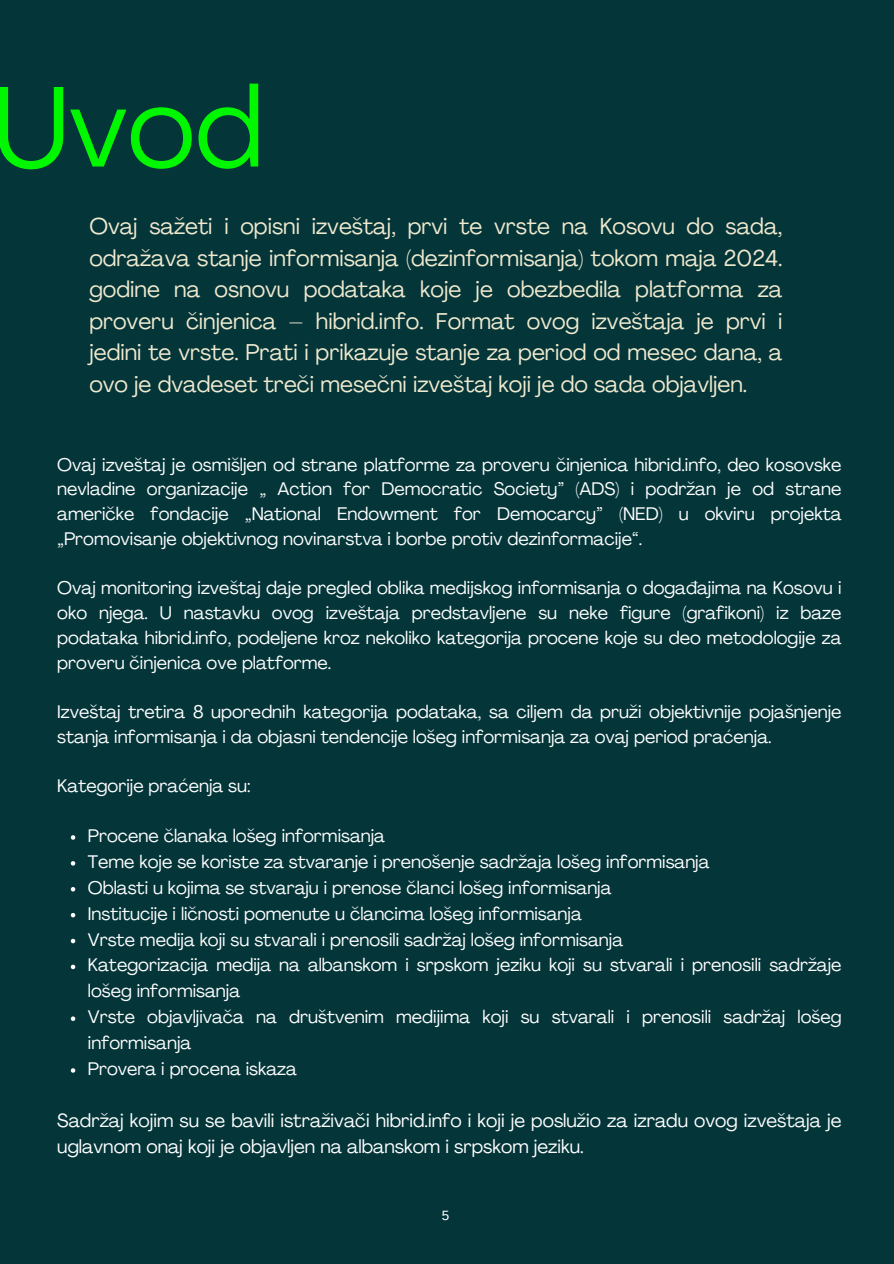
<style>
.page{position:relative;width:894px;height:1264px;background:#fff}
.page>*{position:absolute;margin:0;border:0;box-sizing:border-box;transform-origin:0 0}
.t1{font:112.8px "Agrandir";color:#00f700}
.t2{font:22.5px/31.5px "Agrandir";color:#efe9ce;text-align:justify}
.t3{font:18.75px/25.8px "Agrandir";color:#fff}
.t4{font:18px/24.8px "Agrandir";color:#fff}
.t5{font:13.5px "Arimo";color:#fff}
</style>
<div class="page">
<div style="left:0;top:0;width:893px;height:1263px;background:#043539"></div>
<svg style="left:71px;top:835px;width:4px;height:4px"></svg>
<svg style="left:71px;top:861px;width:4px;height:4px"></svg>
<svg style="left:71px;top:887px;width:4px;height:4px"></svg>
<svg style="left:71px;top:912px;width:4px;height:5px"></svg>
<svg style="left:71px;top:938px;width:4px;height:5px"></svg>
<svg style="left:71px;top:964px;width:4px;height:5px"></svg>
<svg style="left:71px;top:1016px;width:4px;height:4px"></svg>
<svg style="left:71px;top:1068px;width:4px;height:4px"></svg>
<p class="t1" style="left:-7px;top:82px;width:272px">Uvod</p>
<p class="t2" style="left:89px;top:213px;width:694px">Ovaj sažeti i opisni izveštaj, prvi te vrste na Kosovu do sada, odražava stanje informisanja (dezinformisanja) tokom maja 2024. godine na osnovu podataka koje je obezbedila platforma za proveru činjenica – hibrid.info. Format ovog izveštaja je prvi i jedini te vrste. Prati i prikazuje stanje za period od mesec dana, a ovo je dvadeset treči mesečni izveštaj koji je do sada objavljen.</p>
<h1 class="t4" style="left:57px;top:453px;width:785px;text-align:justify">Ovaj izveštaj je osmišljen od strane platforme za proveru činjenica hibrid.info, deo kosovske nevladine organizacije „ Action for Democratic Society” (ADS) i podržan je od strane američke fondacije „National Endowment for Democarcy” (NED) u okviru projekta „Promovisanje objektivnog novinarstva i borbe protiv dezinformacije“.</h1>
<h2 class="t4" style="left:57px;top:577px;width:785px;text-align:justify">Ovaj monitoring izveštaj daje pregled oblika medijskog informisanja o događajima na Kosovu i oko njega. U nastavku ovog izveštaja predstavljene su neke figure (grafikoni) iz baze podataka hibrid.info, podeljene kroz nekoliko kategorija procene koje su deo metodologije za proveru činjenica ove platforme.</h2>
<p class="t4" style="left:57px;top:701px;width:785px">Izveštaj tretira 8 uporednih kategorija podataka, sa ciljem da pruži objektivnije pojašnjenje stanja informisanja i da objasni tendencije lošeg informisanja za ovaj period praćenja.</p>
<p class="t4" style="left:57px;top:775px;width:195px">Kategorije praćenja su:</p>
<p class="t4" style="left:88px;top:825px;width:298px">Procene članaka lošeg informisanja</p>
<p class="t4" style="left:88px;top:851px;width:623px">Teme koje se koriste za stvaranje i prenošenje sadržaja lošeg informisanja</p>
<p class="t4" style="left:88px;top:876px;width:525px">Oblasti u kojima se stvaraju i prenose članci lošeg informisanja</p>
<p class="t4" style="left:88px;top:902px;width:495px">Institucije i ličnosti pomenute u člancima lošeg informisanja</p>
<p class="t4" style="left:88px;top:928px;width:536px">Vrste medija koji su stvarali i prenosili sadržaj lošeg informisanja</p>
<p class="t4" style="left:88px;top:954px;width:755px;line-height:25.8px">Kategorizacija medija na albanskom i srpskom jeziku koji su stvarali i prenosili sadržaje lošeg informisanja</p>
<p class="t4" style="left:88px;top:1005px;width:755px;line-height:25.8px">Vrste objavljivača na društvenim medijima koji su stvarali i prenosili sadržaj lošeg informisanja</p>
<p class="t4" style="left:88px;top:1058px;width:210px">Provera i procena iskaza</p>
<p class="t3" style="left:57px;top:1109px;width:785px">Sadržaj kojim su se bavili istraživači hibrid.info i koji je poslužio za izradu ovog izveštaja je uglavnom onaj koji je objavljen na albanskom i srpskom jeziku.</p>
<p class="t5" style="left:442px;top:1207px;width:9px">5</p>
</div>
